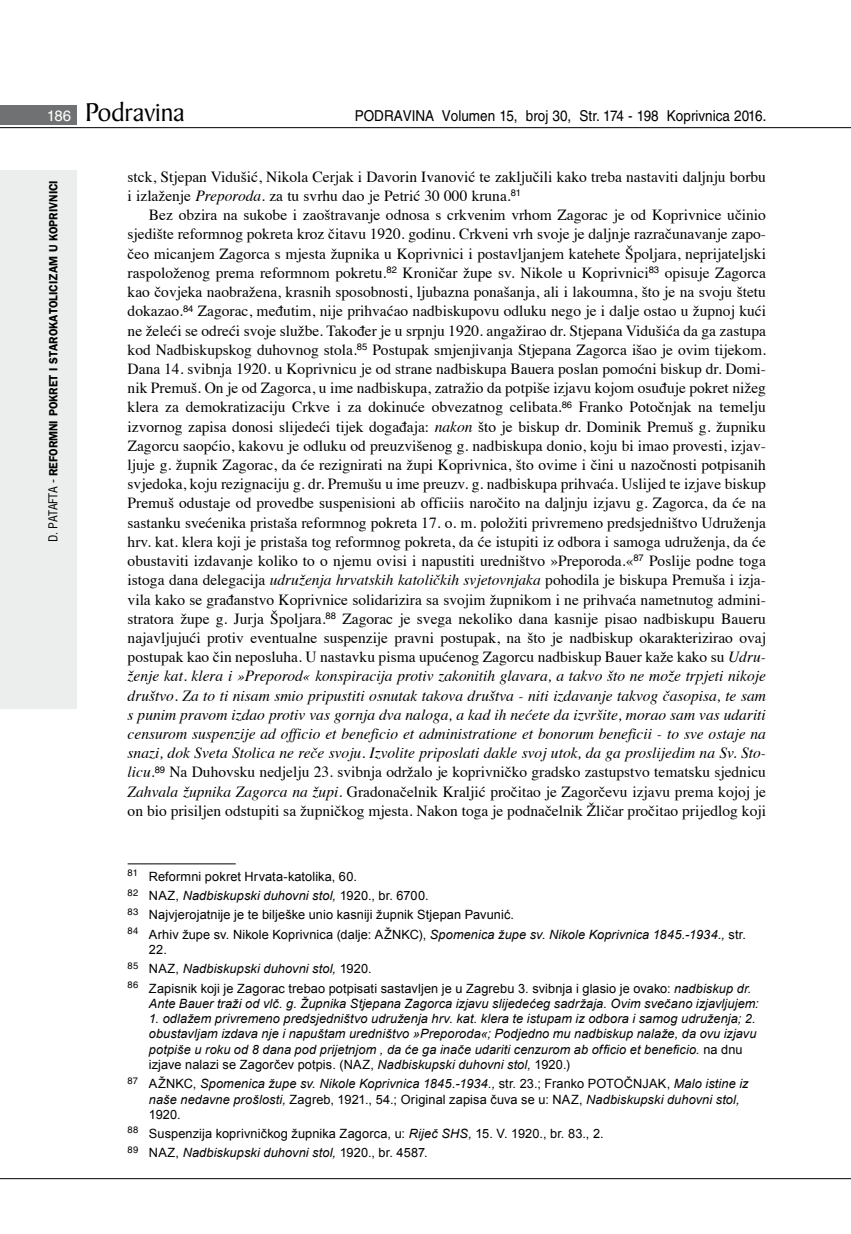
<style>
.page{position:relative;width:851px;height:1234px;background:#fff}
.page>*{position:absolute;margin:0;border:0;box-sizing:border-box;transform-origin:0 0}
.t1{font:27.6px "Baker Signet BT";color:#000}
.t2{font:15.45px/19.2px "Times";color:#000}
.t3{font:15px "Helvetica LT Skin 29";color:#000;scale:.9 1}
.t4{font:italic 12.75px/15.3px "Arial";letter-spacing:.01em;color:#000}
.t5{font:12.75px/19.2px "Arial";letter-spacing:.01em;color:#000}
.t6{font:600 12px "ITC Franklin Gothic Skin 29";letter-spacing:-.005em;color:#000;scale:.95 1}
.s1{font-family:"Helvetica LT Skin 29";font-size:15px;color:#fff}
.s2{font-family:"Helvetica LT Skin 29";font-weight:400;font-stretch:condensed}
.s3{font-style:italic}
.s4{font-style:normal}
</style>
<div class="page">
<div style="left:0;top:170px;width:77px;height:538px;background:#eceded"></div>
<div style="left:0;top:105px;width:77px;height:19px;background:#707172"></div>
<hr style="left:0;top:127px;width:850px;height:1px;background:#000">
<hr style="left:0;top:1177px;width:850px;height:1px;background:#000">
<hr style="left:128px;top:863px;width:108px;height:1px;background:#000">
<h1 class="t1" style="left:47px;top:95px;width:139px"><span class="s1">186</span> Podravina</h1>
<p class="t3" style="left:355px;top:107px;width:459px">PODRAVINA Volumen 15, broj 30, Str. 174 - 198 Koprivnica 2016.</p>
<p class="t6" style="left:46px;top:542px;width:382px;rotate:-90deg"><span class="s2">D. PATAFTA -</span> REFORMNI POKRET I STAROKATOLICIZAM U KOPRIVNICI</p>
<p class="t2" style="left:128px;top:166px;width:639px">stck, Stjepan Vidušić, Nikola Cerjak i Davorin Ivanović te zaključili kako treba nastaviti daljnju borbu i izlaženje <span class="s3">Preporoda</span>. za tu svrhu dao je Petrić 30 000 kruna.<sup>81</sup></p>
<p class="t2" style="left:128px;top:204px;width:639px;text-align:justify;text-indent:21px">Bez obzira na sukobe i zaoštravanje odnosa s crkvenim vrhom Zagorac je od Koprivnice učinio sjedište reformnog pokreta kroz čitavu 1920. godinu. Crkveni vrh svoje je daljnje razračunavanje zapo&shy;čeo micanjem Zagorca s mjesta župnika u Koprivnici i postavljanjem katehete Špoljara, neprijateljski raspoloženog prema reformnom pokretu.<sup>82</sup> Kroničar župe sv. Nikole u Koprivnici<sup>83</sup> opisuje Zagorca kao čovjeka naobražena, krasnih sposobnosti, ljubazna ponašanja, ali i lakoumna, što je na svoju štetu dokazao.<sup>84</sup> Zagorac, međutim, nije prihvaćao nadbiskupovu odluku nego je i dalje ostao u župnoj kući ne želeći se odreći svoje službe. Također je u srpnju 1920. angažirao dr. Stjepana Vidušića da ga zastupa kod Nadbiskupskog duhovnog stola.<sup>85</sup> Postupak smjenjivanja Stjepana Zagorca išao je ovim tijekom.<br>Dana 14. svibnja 1920. u Koprivnicu je od strane nadbiskupa Bauera poslan pomoćni biskup dr. Domi&shy;nik Premuš. On je od Zagorca, u ime nadbiskupa, zatražio da potpiše izjavu kojom osuđuje pokret nižeg klera za demokratizaciju Crkve i za dokinuće obvezatnog celibata.<sup>86</sup> Franko Potočnjak na temelju izvornog zapisa donosi slijedeći tijek događaja: <span class="s3">nakon</span> što je biskup dr. Dominik Premuš g. župniku Zagorcu saopćio, kakovu je odluku od preuzvišenog g. nadbiskupa donio, koju bi imao provesti, izjav&shy;ljuje g. župnik Zagorac, da će rezignirati na župi Koprivnica, što ovime i čini u nazočnosti potpisanih svjedoka, koju rezignaciju g. dr. Premušu u ime preuzv. g. nadbiskupa prihvaća. Uslijed te izjave biskup Premuš odustaje od provedbe suspenisioni ab officiis naročito na daljnju izjavu g. Zagorca, da će na sastanku svećenika pristaša reformnog pokreta 17. o. m. položiti privremeno predsjedništvo Udruženja hrv. kat. klera koji je pristaša tog reformnog pokreta, da će istupiti iz odbora i samoga udruženja, da će obustaviti izdavanje koliko to o njemu ovisi i napustiti uredništvo »Preporoda.«<sup>87</sup> Poslije podne toga istoga dana delegacija <span class="s3">udruženja hrvatskih katoličkih svjetovnjaka</span> pohodila je biskupa Premuša i izja&shy;vila kako se građanstvo Koprivnice solidarizira sa svojim župnikom i ne prihvaća nametnutog admini&shy;stratora župe g. Jurja Špoljara.<sup>88</sup> Zagorac je svega nekoliko dana kasnije pisao nadbiskupu Baueru najavljujući protiv eventualne suspenzije pravni postupak, na što je nadbiskup okarakterizirao ovaj postupak kao čin neposluha. U nastavku pisma upućenog Zagorcu nadbiskup Bauer kaže kako su <span class="s3">Udru&shy;ženje kat. klera i »Preporod« konspiracija protiv zakonitih glavara, a takvo što ne može trpjeti nikoje društvo. Za to ti nisam smio pripustiti osnutak takova društva - niti izdavanje takvog časopisa, te sam s punim pravom izdao protiv vas gornja dva naloga, a kad ih nećete da izvršite, morao sam vas udariti censurom suspenzije ad officio et beneficio et administratione et bonorum beneficii - to sve ostaje na snazi, dok Sveta Stolica ne reče svoju. Izvolite priposlati dakle svoj utok, da ga proslijedim na Sv. Sto&shy;licu.</span><sup>89</sup> Na Duhovsku nedjelju 23. svibnja održalo je koprivničko gradsko zastupstvo tematsku sjednicu <span class="s3">Zahvala župnika Zagorca na župi.</span> Gradonačelnik Kraljić pročitao je Zagorčevu izjavu prema kojoj je on bio prisiljen odstupiti sa župničkog mjesta. Nakon toga je podnačelnik Žličar pročitao prijedlog koji</p>
<p class="t5" style="left:128px;top:866px;width:619px"><sup>81</sup> Reformni pokret Hrvata-katolika, 60.<br><sup>82</sup> NAZ, <span class="s3">Nadbiskupski duhovni stol,</span> 1920., br. 6700.<br><sup>83</sup> Najvjerojatnije je te bilješke unio kasniji župnik Stjepan Pavunić.<br><sup>84</sup> Arhiv župe sv. Nikole Koprivnica (dalje: AŽNKC), <span class="s3">Spomenica župe sv. Nikole Koprivnica 1845.-1934.,</span> str.</p>
<p class="t5" style="left:128px;top:939px;width:625px;text-indent:21px">22.<br><sup>85</sup> NAZ, <span class="s3">Nadbiskupski duhovni stol,</span> 1920.<br><sup>86</sup> Zapisnik koji je Zagorac trebao potpisati sastavljen je u Zagrebu 3. svibnja i glasio je ovako: <span class="s3">nadbiskup dr.</span></p>
<p class="t4" style="left:149px;top:995px;width:611px">Ante Bauer traži od vlč. g. Župnika Stjepana Zagorca izjavu slijedećeg sadržaja. Ovim svečano izjavljujem:</p>
<p class="t4" style="left:149px;top:1010px;width:609px">1. odlažem privremeno predsjedništvo udruženja hrv. kat. klera te istupam iz odbora i samog udruženja; 2. obustavljam izdava nje i napuštam uredništvo »Preporoda«; Podjedno mu nadbiskup nalaže, da ovu izjavu potpiše u roku od 8 dana pod prijetnjom , da će ga inače udariti cenzurom ab officio et beneficio. <span class="s4">na dnu izjave nalazi se Zagorčev potpis. (NAZ,</span> Nadbiskupski duhovni stol, <span class="s4">1920.)</span></p>
<p class="t4" style="left:149px;top:1076px;width:601px;text-indent:-21px"><sup>87</sup> <span class="s4">AŽNKC,</span> Spomenica župe sv. Nikole Koprivnica 1845.-1934., <span class="s4">str. 23.; Franko POTOČNJAK,</span> Malo istine iz naše nedavne prošlosti, <span class="s4">Zagreb, 1921., 54.; Original zapisa čuva se u: NAZ,</span> Nadbiskupski duhovni stol,<br><span class="s4">1920.</span></p>
<p class="t5" style="left:128px;top:1123px;width:477px"><sup>88</sup> Suspenzija koprivničkog župnika Zagorca, u: <span class="s3">Riječ SHS,</span> 15. V. 1920., br. 83., 2.<br><sup>89</sup> NAZ, <span class="s3">Nadbiskupski duhovni stol,</span> 1920., br. 4587.</p>
</div>
